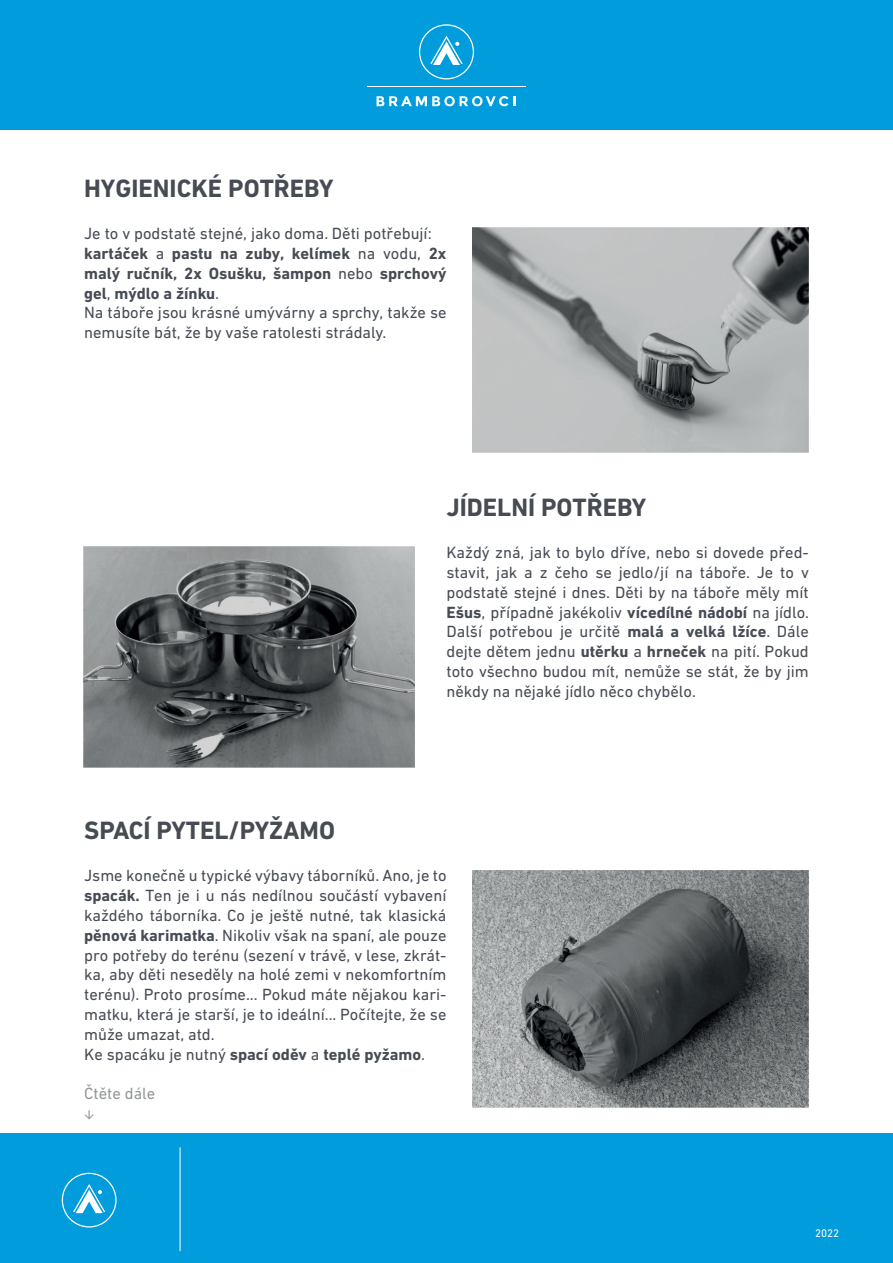
<style>
.page{position:relative;width:893px;height:1263px;background:#fff}
.page>*{position:absolute;margin:0;border:0;box-sizing:border-box;transform-origin:0 0}
.t1{font:700 25.5px "DIN Next W1 G";color:#464b54}
.t2{font:16.5px/19.8px "DIN Next W1 G";color:#464b54}
.t3{font:16.5px "DIN Next W1 G";color:#949798}
.t4{font:11.1px "DIN Next W1 G";color:#fff}
.s1{font-weight:700}
</style>
<div class="page">
<div style="left:0;top:0;width:893px;height:130px;background:#009cdc"></div>
<div style="left:0;top:1134px;width:893px;height:129px;background:#009cdc"></div>
<svg style="left:419px;top:24px;width:55px;height:55px"></svg>
<hr style="left:367px;top:86px;width:159px;height:1px;background:#fff">
<svg style="left:377px;top:96px;width:138px;height:10px"></svg>
<hr style="left:180px;top:1147px;width:1px;height:104px;background:#fff">
<svg style="left:62px;top:1173px;width:55px;height:54px"></svg>
<img style="left:472px;top:228px;width:337px;height:225px">
<img style="left:84px;top:547px;width:330px;height:220px">
<img style="left:473px;top:870px;width:336px;height:238px">
<h1 class="t1" style="left:84px;top:173px;width:251px">HYGIENICKÉ POTŘEBY</h1>
<p class="t2" style="left:84px;top:223px;width:364px">Je to v podstatě stejné, jako doma. Děti potřebují: <span class="s1">kartáček</span> a <span class="s1">pastu na zuby, kelímek</span> na vodu, <span class="s1">2x malý ručník, 2x Osušku, šampon</span> nebo <span class="s1">sprchový gel</span>, <span class="s1">mýdlo a žínku</span>.<br>Na táboře jsou krásné umývárny a sprchy, takže se nemusíte bát, že by vaše ratolesti strádaly.</p>
<h1 class="t1" style="left:446px;top:492px;width:201px">JÍDELNÍ POTŘEBY</h1>
<h1 class="t1" style="left:84px;top:816px;width:252px">SPACÍ PYTEL/PYŽAMO</h1>
<p class="t2" style="left:446px;top:542px;width:364px;text-align:justify">Každý zná, jak to bylo dříve, nebo si dovede před&shy;stavit, jak a z čeho se jedlo/jí na táboře. Je to v podstatě stejné i dnes. Děti by na táboře měly mít <span class="s1">Ešus</span>, případně jakékoliv <span class="s1">vícedílné nádobí</span> na jídlo.<br>Další potřebou je určitě <span class="s1">malá a velká lžíce</span>. Dále dejte dětem jednu <span class="s1">utěrku</span> a <span class="s1">hrneček</span> na pití. Pokud toto všechno budou mít, nemůže se stát, že by jim někdy na nějaké jídlo něco chybělo.</p>
<p class="t2" style="left:84px;top:866px;width:364px">Jsme konečně u typické výbavy táborníků. Ano, je to <span class="s1">spacák.</span> Ten je i u nás nedílnou součástí vybavení každého táborníka. Co je ještě nutné, tak klasická <span class="s1">pěnová karimatka</span>. Nikoliv však na spaní, ale pouze pro potřeby do terénu (sezení v trávě, v lese, zkrát&shy;ka, aby děti neseděly na holé zemi v nekomfortním terénu). Proto prosíme... Pokud máte nějakou kari&shy;matku, která je starší, je to ideální... Počítejte, že se může umazat, atd.<br>Ke spacáku je nutný <span class="s1">spací oděv</span> a <span class="s1">teplé pyžamo</span>.</p>
<p class="t3" style="left:84px;top:1084px;width:73px">Čtěte dále</p>
<p class="t4" style="left:815px;top:1227px;width:26px">2022</p>
</div>
